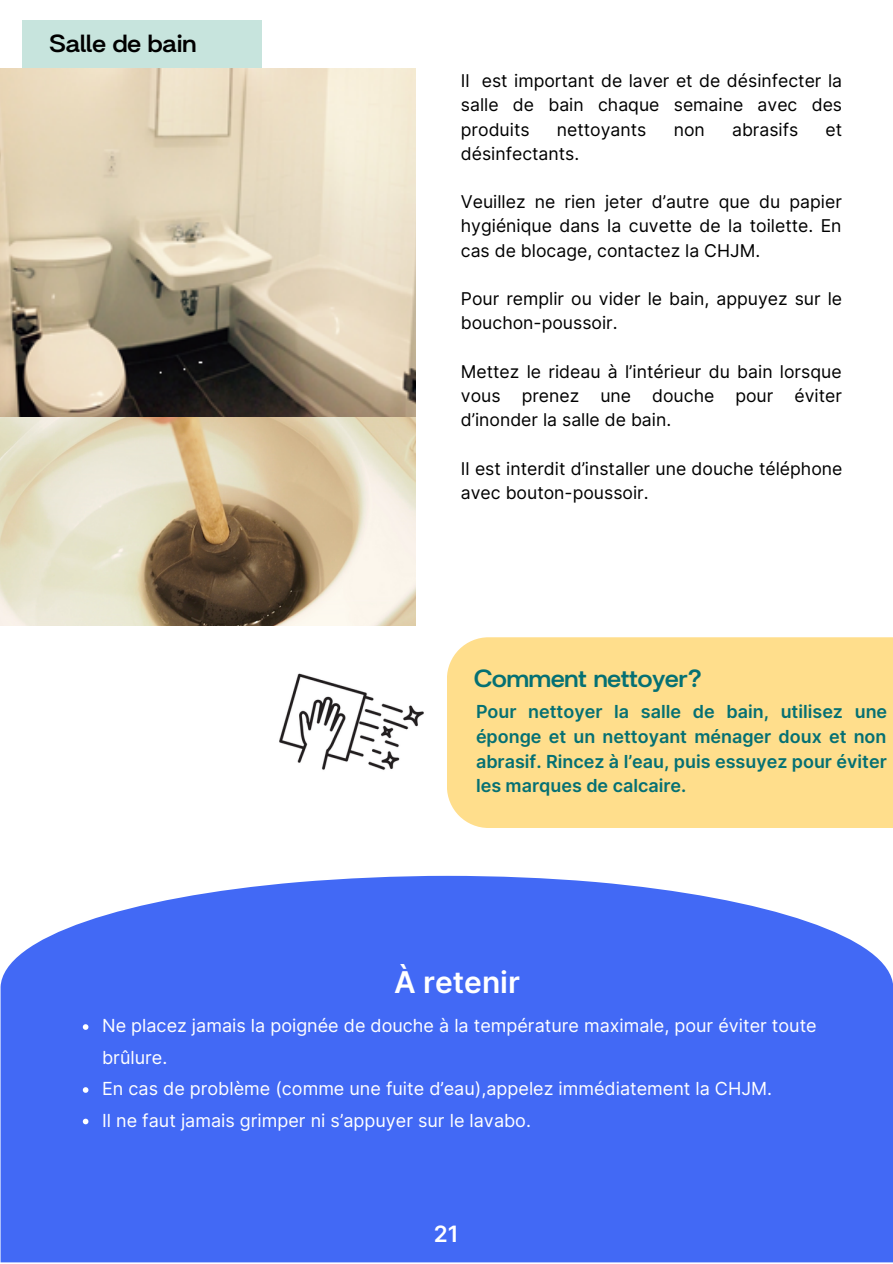
<style>
.page{position:relative;width:893px;height:1264px;background:#fff}
.page>*{position:absolute;margin:0;border:0;box-sizing:border-box;transform-origin:0 0}
.t1{font:600 30px "Inter";color:#fff}
.t2{font:800 27px "Britanica";color:#057073}
.t3{font:800 27px "Britanica";color:#000}
.t4{font:600 22.5px "Inter";color:#fff}
.t5{font:18px/31.5px "Inter";color:#fff}
.t6{font:600 18px/24.8px "Inter";color:#057073;text-align:justify}
.t7{font:17.55px/24.2px "Inter";color:#000;text-align:justify}
</style>
<div class="page">
<div style="left:23px;top:20px;width:239px;height:50px;background:#c7e4dd"></div>
<img style="left:0;top:69px;width:415px;height:557px">
<div style="left:1px;top:875px;width:891px;height:387px;background:#4269f5"></div>
<svg style="left:83px;top:1024px;width:5px;height:5px"></svg>
<svg style="left:83px;top:1087px;width:5px;height:5px"></svg>
<svg style="left:83px;top:1118px;width:5px;height:6px"></svg>
<img style="left:279px;top:673px;width:145px;height:97px">
<div style="left:447px;top:637px;width:445px;height:190px;background:#ffde8c"></div>
<p class="t3" style="left:50px;top:24px;width:148px">Salle de bain</p>
<p class="t7" style="left:461px;top:69px;width:383px">Il est important de laver et de désinfecter la salle de bain chaque semaine avec des produits</p>
<p class="t7" style="left:557px;top:117px;width:91px">nettoyants</p>
<p class="t7" style="left:673px;top:117px;width:33px">non</p>
<p class="t7" style="left:732px;top:117px;width:68px">abrasifs</p>
<p class="t7" style="left:825px;top:117px;width:18px">et</p>
<p class="t7" style="left:461px;top:141px;width:120px">désinfectants.</p>
<p class="t7" style="left:461px;top:190px;width:382px">Veuillez ne rien jeter d’autre que du papier hygiénique dans la cuvette de la toilette. En cas de blocage, contactez la CHJM.</p>
<p class="t7" style="left:461px;top:286px;width:383px">Pour remplir ou vider le bain, appuyez sur le bouchon-poussoir.</p>
<p class="t7" style="left:461px;top:359px;width:382px">Mettez le rideau à l’intérieur du bain lorsque vous prenez une douche pour éviter d’inonder la salle de bain.</p>
<p class="t7" style="left:461px;top:456px;width:383px">Il est interdit d’installer une douche téléphone avec bouton-poussoir.</p>
<p class="t2" style="left:474px;top:659px;width:229px">Comment nettoyer?</p>
<p class="t6" style="left:476px;top:699px;width:413px">Pour nettoyer la salle de bain, utilisez une éponge et un nettoyant ménager doux et non abrasif. Rincez à l’eau, puis essuyez pour éviter les marques de calcaire.</p>
<p class="t1" style="left:394px;top:963px;width:127px">À retenir</p>
<p class="t5" style="left:102px;top:1009px;width:716px">Ne placez jamais la poignée de douche à la température maximale, pour éviter toute brûlure.</p>
<p class="t5" style="left:102px;top:1072px;width:671px">En cas de problème (comme une fuite d’eau),appelez immédiatement la CHJM.</p>
<p class="t5" style="left:102px;top:1104px;width:430px">Il ne faut jamais grimper ni s’appuyer sur le lavabo.</p>
<p class="t4" style="left:434px;top:1220px;width:26px">21</p>
</div>
